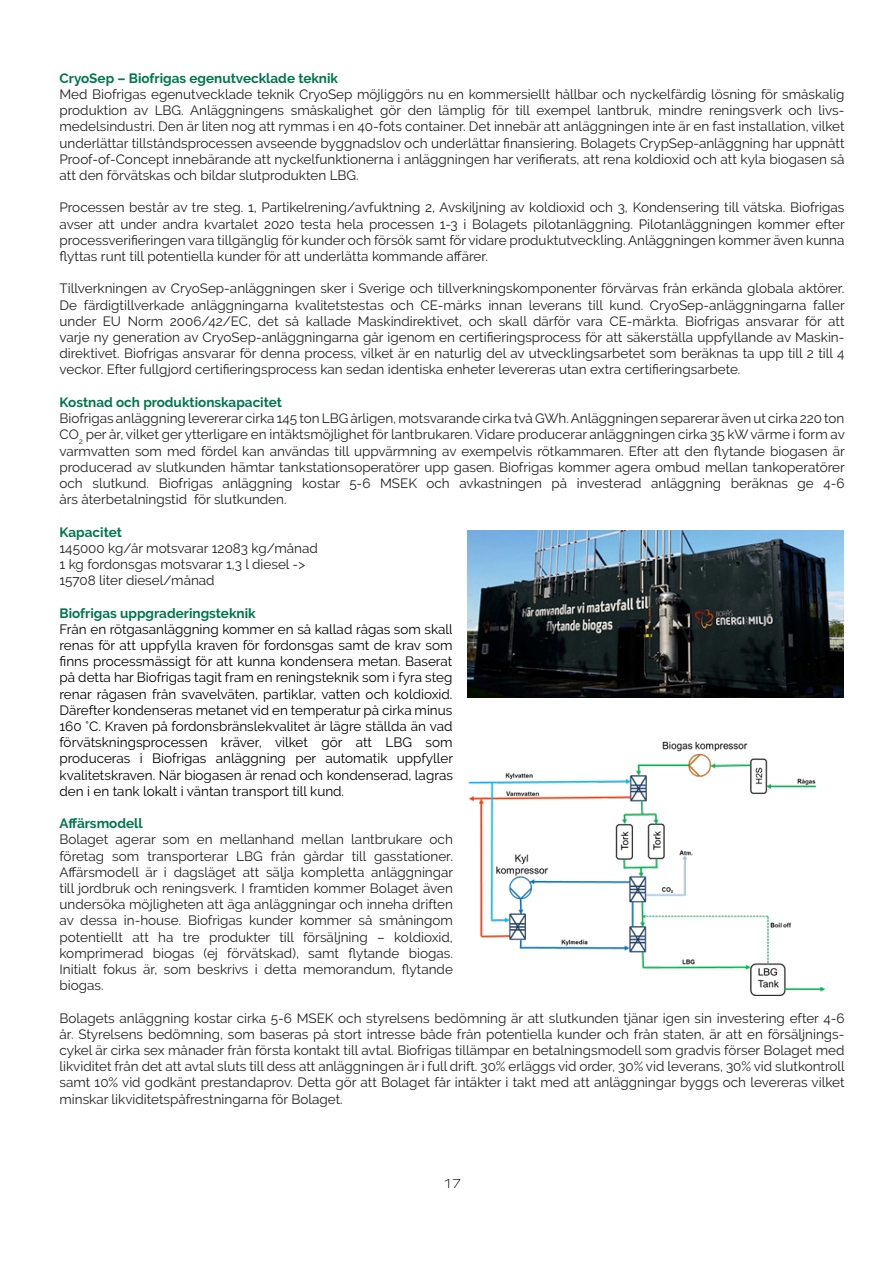
<style>
.page{position:relative;width:893px;height:1263px;background:#fff}
.page>*{position:absolute;margin:0;border:0;box-sizing:border-box;transform-origin:0 0}
.t1{font:13.5px/16.2px "Raleway";color:#231f20}
.t2{font:13.5px/16.2px "Raleway";color:#000;text-align:justify}
.t3{font:700 13.5px "Raleway";color:#00764f}
.t4{font:300 13.5px "Graphie";color:#000}
</style>
<div class="page">
<img style="left:468px;top:741px;width:358px;height:254px">
<img style="left:468px;top:530px;width:376px;height:168px">
<p class="t3" style="left:60px;top:70px;width:280px">CryoSep – Biofrigas egenutvecklade teknik</p>
<p class="t1" style="left:60px;top:86px;width:786px;text-align:justify">Med Biofrigas egenutvecklade teknik CryoSep möjliggörs nu en kommersiellt hållbar och nyckelfärdig lösning för småskalig produktion av LBG. Anläggningens småskalighet gör den lämplig för till exempel lantbruk, mindre reningsverk och livs&shy;medelsindustri. Den är liten nog att rymmas i en 40-fots container. Det innebär att anläggningen inte är en fast installation, vilket underlättar tillståndsprocessen avseende byggnadslov och underlättar finansiering. Bolagets CrypSep-anläggning har uppnått Proof-of-Concept innebärande att nyckelfunktionerna i anläggningen har verifierats, att rena koldioxid och att kyla biogasen så att den förvätskas och bildar slutprodukten LBG.</p>
<p class="t1" style="left:60px;top:200px;width:786px">Processen består av tre steg. 1, Partikelrening/avfuktning 2, Avskiljning av koldioxid och 3, Kondensering till vätska. Biofrigas</p>
<p class="t1" style="left:60px;top:216px;width:787px;text-align:justify">avser att under andra kvartalet 2020 testa hela processen 1-3 i Bolagets pilotanläggning. Pilotanläggningen kommer efter processverifieringen vara tillgänglig för kunder och försök samt för vidare produktutveckling. Anläggningen kommer även kunna flyttas runt till potentiella kunder för att underlätta kommande affärer.</p>
<p class="t1" style="left:60px;top:281px;width:787px;text-align:justify">Tillverkningen av CryoSep-anläggningen sker i Sverige och tillverkningskomponenter förvärvas från erkända globala aktörer.<br>De färdigtillverkade anläggningarna kvalitetstestas och CE-märks innan leverans till kund. CryoSep-anläggningarna faller under EU Norm 2006/42/EC, det så kallade Maskindirektivet, och skall därför vara CE-märkta. Biofrigas ansvarar för att varje ny generation av CryoSep-anläggningarna går igenom en certifieringsprocess för att säkerställa uppfyllande av Maskin&shy;direktivet. Biofrigas ansvarar för denna process, vilket är en naturlig del av utvecklingsarbetet som beräknas ta upp till 2 till 4 veckor. Efter fullgjord certifieringsprocess kan sedan identiska enheter levereras utan extra certifieringsarbete.</p>
<p class="t3" style="left:60px;top:394px;width:224px">Kostnad och produktionskapacitet</p>
<p class="t1" style="left:60px;top:410px;width:787px;text-align:justify">Biofrigas anläggning levererar cirka 145 ton LBG årligen, motsvarande cirka två GWh. Anläggningen separerar även ut cirka 220 ton CO<sub>2</sub> per år, vilket ger ytterligare en intäktsmöjlighet för lantbrukaren. Vidare producerar anläggningen cirka 35 kW värme i form av varmvatten som med fördel kan användas till uppvärmning av exempelvis rötkammaren. Efter att den flytande biogasen är</p>
<p class="t1" style="left:60px;top:459px;width:787px">producerad av slutkunden hämtar tankstationsoperatörer upp gasen. Biofrigas kommer agera ombud mellan tankoperatörer och slutkund. Biofrigas anläggning kostar 5-6 MSEK och avkastningen på investerad anläggning beräknas ge 4-6</p>
<p class="t1" style="left:60px;top:491px;width:229px">års återbetalningstid för slutkunden.</p>
<p class="t3" style="left:60px;top:524px;width:64px">Kapacitet</p>
<p class="t1" style="left:60px;top:540px;width:260px">145000 kg/år motsvarar 12083 kg/månad</p>
<p class="t1" style="left:60px;top:556px;width:247px">1 kg fordonsgas motsvarar 1,3 l diesel -&gt;</p>
<p class="t1" style="left:60px;top:572px;width:157px">15708 liter diesel/månad</p>
<p class="t3" style="left:60px;top:605px;width:198px">Biofrigas uppgraderingsteknik</p>
<p class="t2" style="left:60px;top:621px;width:395px">Från en rötgasanläggning kommer en så kallad rågas som skall renas för att uppfylla kraven för fordonsgas samt de krav som finns processmässigt för att kunna kondensera metan. Baserat på detta har Biofrigas tagit fram en reningsteknik som i fyra steg renar rågasen från svavelväten, partiklar, vatten och koldioxid.<br>Därefter kondenseras metanet vid en temperatur på cirka minus 160 °C. Kraven på fordonsbränslekvalitet är lägre ställda än vad förvätskningsprocessen kräver, vilket gör att LBG som produceras i Biofrigas anläggning per automatik uppfyller kvalitetskraven. När biogasen är renad och kondenserad, lagras den i en tank lokalt i väntan transport till kund.</p>
<p class="t3" style="left:60px;top:816px;width:85px">Affärsmodell</p>
<p class="t1" style="left:60px;top:831px;width:395px">Bolaget agerar som en mellanhand mellan lantbrukare och företag som transporterar LBG från gårdar till gasstationer.</p>
<p class="t1" style="left:60px;top:864px;width:395px">Affärsmodell är i dagsläget att sälja kompletta anläggningar till jordbruk och reningsverk. I framtiden kommer Bolaget även</p>
<p class="t1" style="left:60px;top:896px;width:395px">undersöka möjligheten att äga anläggningar och inneha driften av dessa in-house. Biofrigas kunder kommer så småningom</p>
<p class="t1" style="left:60px;top:929px;width:395px">potentiellt att ha tre produkter till försäljning – koldioxid, komprimerad biogas (ej förvätskad), samt flytande biogas.</p>
<p class="t1" style="left:60px;top:961px;width:395px">Initialt fokus är, som beskrivs i detta memorandum, flytande biogas.</p>
<p class="t1" style="left:60px;top:1010px;width:787px;text-align:justify">Bolagets anläggning kostar cirka 5-6 MSEK och styrelsens bedömning är att slutkunden tjänar igen sin investering efter 4-6 år. Styrelsens bedömning, som baseras på stort intresse både från potentiella kunder och från staten, är att en försäljnings&shy;cykel är cirka sex månader från första kontakt till avtal. Biofrigas tillämpar en betalningsmodell som gradvis förser Bolaget med likviditet från det att avtal sluts till dess att anläggningen är i full drift. 30% erläggs vid order, 30% vid leverans, 30% vid slutkontroll samt 10% vid godkänt prestandaprov. Detta gör att Bolaget får intäkter i takt med att anläggningar byggs och levereras vilket minskar likviditetspåfrestningarna för Bolaget.</p>
<p class="t4" style="left:443px;top:1175px;width:19px">17</p>
</div>
